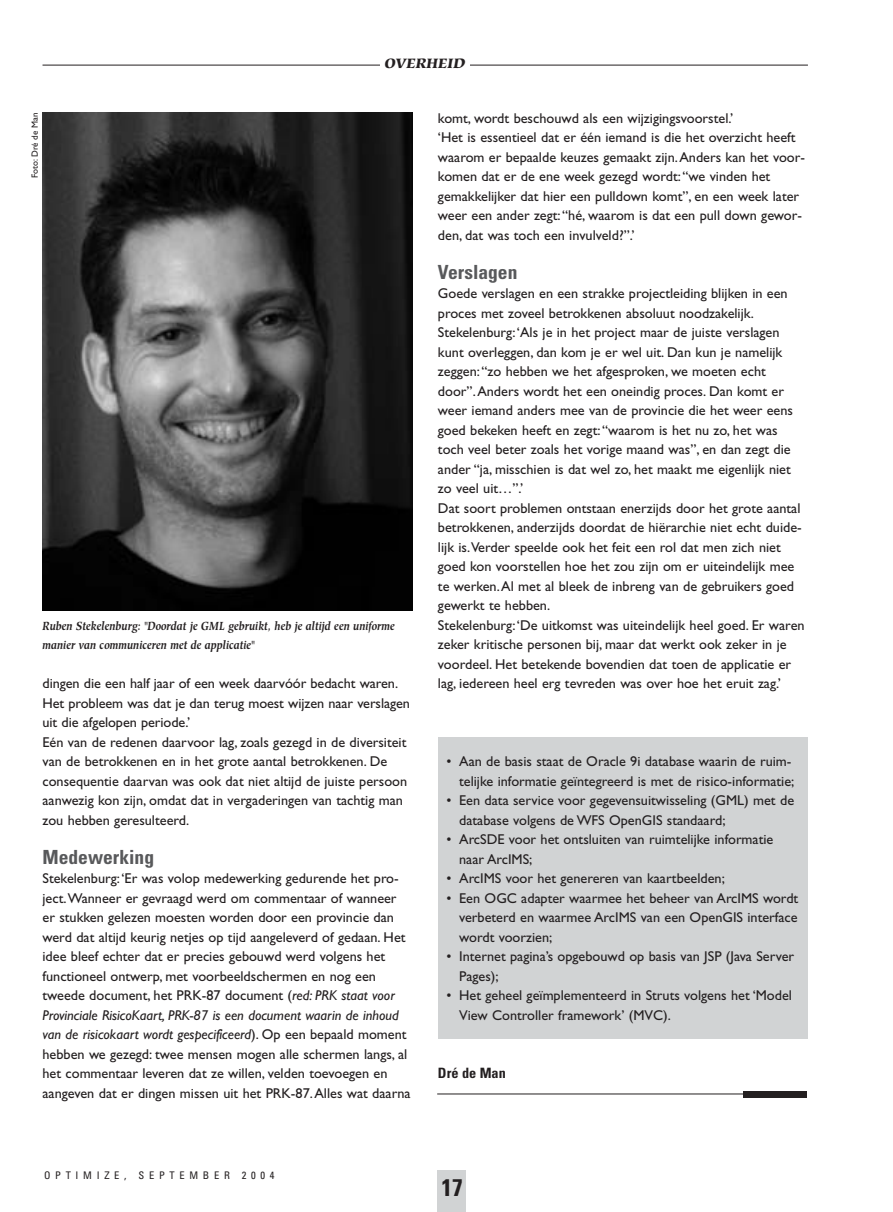
<style>
.page{position:relative;width:893px;height:1212px;background:#fff}
.page>*{position:absolute;margin:0;border:0;box-sizing:border-box;transform-origin:0 0}
.t1{font:700 condensed 24px "Univers";color:#231f20}
.t2{font:700 condensed 19.5px "Univers";color:#58595b}
.t3{font:14.25px/19.5px "Gill Sans";color:#231f20}
.t4{font:700 condensed 14.25px "Univers";color:#231f20}
.t5{font:italic 900 13.5px "Hiroshige";color:#231f20}
.t6{font:italic 700 11.7px/19.5px "Hiroshige";color:#231f20;scale:.83 1}
.t7{font:condensed 10.5px "Univers";letter-spacing:.45em;color:#231f20}
.t8{font:9px "Gill Sans";color:#231f20}
.s1{font-style:italic}
</style>
<div class="page">
<div style="left:438px;top:1170px;width:28px;height:42px;background:#d1d3d4"></div>
<hr style="left:43px;top:65px;width:765px;height:1px;background:#231f20">
<div style="left:381px;top:57px;width:89px;height:22px;background:#fff"></div>
<hr style="left:437px;top:1093px;width:367px;height:1px;background:#231f20">
<div style="left:743px;top:1091px;width:63px;height:7px;background:#231f20"></div>
<div style="left:438px;top:737px;width:370px;height:302px;background:#d1d3d4"></div>
<img style="left:43px;top:113px;width:369px;height:497px">
<p class="t5" style="left:385px;top:58px;width:82px">OVERHEID</p>
<p class="t8" style="left:32px;top:178px;width:67px;rotate:-90deg">Foto: Dré de Man</p>
<p class="t6" style="left:43px;top:617px;width:426px">Ruben Stekelenburg: "Doordat je GML gebruikt, heb je altijd een uniforme manier van communiceren met de applicatie"</p>
<p class="t3" style="left:43px;top:675px;width:369px">dingen die een half jaar of een week daarvóór bedacht waren.<br>Het probleem was dat je dan terug moest wijzen naar verslagen uit die afgelopen periode.’<br>Eén van de redenen daarvoor lag, zoals gezegd in de diversiteit van de betrokkenen en in het grote aantal betrokkenen. De consequentie daarvan was ook dat niet altijd de juiste persoon aanwezig kon zijn, omdat dat in vergaderingen van tachtig man zou hebben geresulteerd.</p>
<h2 class="t2" style="left:43px;top:849px;width:113px">Medewerking</h2>
<p class="t3" style="left:43px;top:870px;width:370px">Stekelenburg:‘Er was volop medewerking gedurende het pro&shy;ject.Wanneer er gevraagd werd om commentaar of wanneer er stukken gelezen moesten worden door een provincie dan werd dat altijd keurig netjes op tijd aangeleverd of gedaan. Het idee bleef echter dat er precies gebouwd werd volgens het functioneel ontwerp, met voorbeeldschermen en nog een tweede document, het PRK-87 document (<span class="s1">red: PRK staat voor Provinciale RisicoKaart, PRK-87 is een document waarin de inhoud van de risicokaart wordt gespecificeerd</span>). Op een bepaald moment hebben we gezegd: twee mensen mogen alle schermen langs, al het commentaar leveren dat ze willen, velden toevoegen en aangeven dat er dingen missen uit het PRK-87.Alles wat daarna</p>
<p class="t3" style="left:438px;top:110px;width:368px">komt, wordt beschouwd als een wijzigingsvoorstel.’<br>‘Het is essentieel dat er één iemand is die het overzicht heeft waarom er bepaalde keuzes gemaakt zijn.Anders kan het voor&shy;komen dat er de ene week gezegd wordt:“we vinden het gemakkelijker dat hier een pulldown komt”, en een week later weer een ander zegt:“hé, waarom is dat een pull down gewor&shy;den, dat was toch een invulveld?”.’</p>
<h2 class="t2" style="left:438px;top:264px;width:81px">Verslagen</h2>
<p class="t3" style="left:438px;top:285px;width:368px">Goede verslagen en een strakke projectleiding blijken in een proces met zoveel betrokkenen absoluut noodzakelijk.<br>Stekelenburg:‘Als je in het project maar de juiste verslagen kunt overleggen, dan kom je er wel uit. Dan kun je namelijk zeggen:“zo hebben we het afgesproken, we moeten echt door”.Anders wordt het een oneindig proces. Dan komt er weer iemand anders mee van de provincie die het weer eens goed bekeken heeft en zegt:“waarom is het nu zo, het was toch veel beter zoals het vorige maand was”, en dan zegt die ander “ja, misschien is dat wel zo, het maakt me eigenlijk niet zo veel uit…”.’<br>Dat soort problemen ontstaan enerzijds door het grote aantal betrokkenen, anderzijds doordat de hiërarchie niet echt duide&shy;lijk is.Verder speelde ook het feit een rol dat men zich niet goed kon voorstellen hoe het zou zijn om er uiteindelijk mee te werken.Al met al bleek de inbreng van de gebruikers goed gewerkt te hebben.<br>Stekelenburg:‘De uitkomst was uiteindelijk heel goed. Er waren zeker kritische personen bij, maar dat werkt ook zeker in je voordeel. Het betekende bovendien dat toen de applicatie er lag, iedereen heel erg tevreden was over hoe het eruit zag.’</p>
<p class="t3" style="left:446px;top:753px;width:349px;text-align:right">• Aan de basis staat de Oracle 9i database waarin de ruim&shy;telijke informatie geïntegreerd is met de risico-informatie;</p>
<p class="t3" style="left:459px;top:792px;width:336px;text-indent:-13px">• Een data service voor gegevensuitwisseling (GML) met de database volgens de WFS OpenGIS standaard;</p>
<p class="t3" style="left:459px;top:831px;width:316px;text-indent:-13px">• ArcSDE voor het ontsluiten van ruimtelijke informatie naar ArcIMS;</p>
<p class="t3" style="left:446px;top:870px;width:280px">• ArcIMS voor het genereren van kaartbeelden;</p>
<p class="t3" style="left:459px;top:890px;width:341px;text-align:justify;text-indent:-13px">• Een OGC adapter waarmee het beheer van ArcIMS wordt verbeterd en waarmee ArcIMS van een OpenGIS interface wordt voorzien;</p>
<p class="t3" style="left:459px;top:948px;width:337px;text-indent:-13px">• Internet pagina’s opgebouwd op basis van JSP (Java Server<br>Pages);</p>
<p class="t3" style="left:459px;top:987px;width:334px;text-indent:-13px">• Het geheel geïmplementeerd in Struts volgens het ‘Model<br>View Controller framework’ (MVC).</p>
<p class="t4" style="left:438px;top:1068px;width:69px">Dré de Man</p>
<p class="t7" style="left:44px;top:1172px;width:232px">OPTIMIZE, SEPTEMBER 2004</p>
<h1 class="t1" style="left:441px;top:1178px;width:23px">17</h1>
</div>
